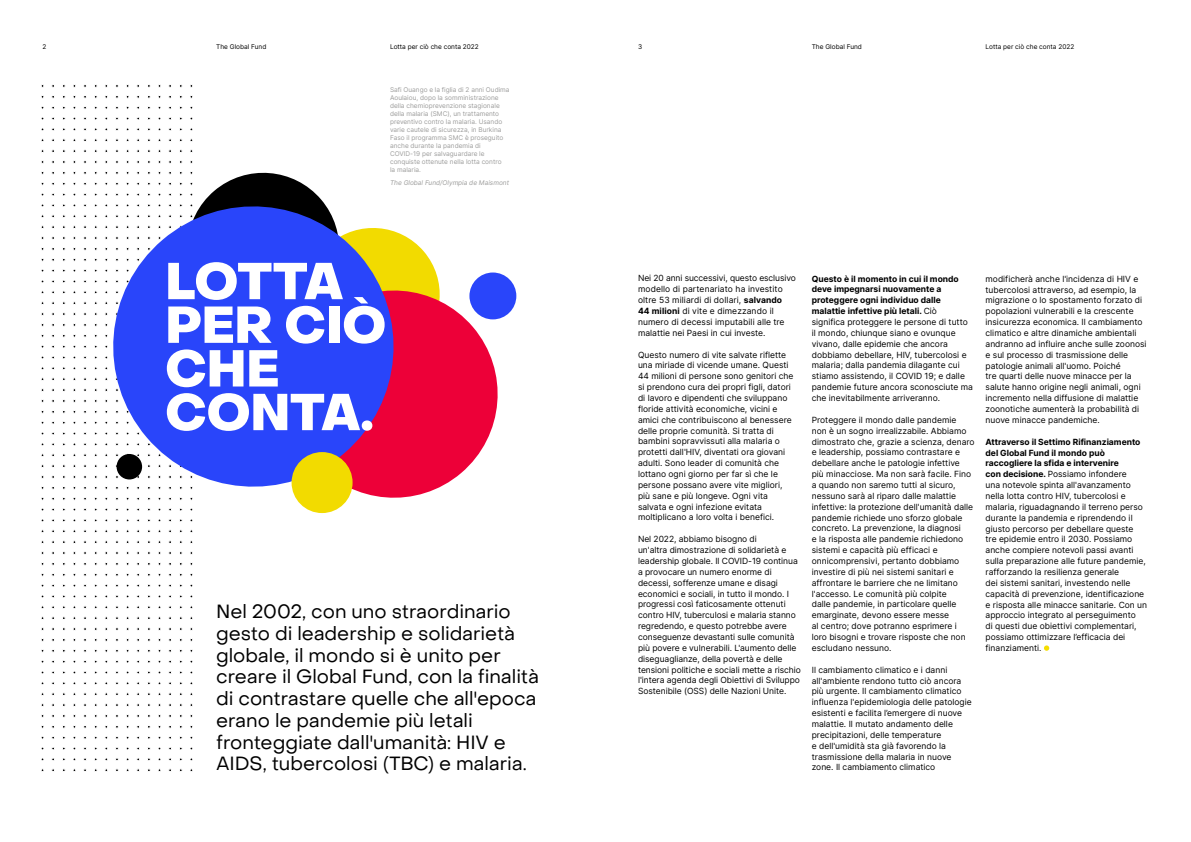
<style>
.page{position:relative;width:1191px;height:842px;background:#fff}
.page>*{position:absolute;margin:0;border:0;box-sizing:border-box;transform-origin:0 0}
.t1{font:19px/21.7px "Object Sans";color:#000}
.t2{font:8.5px/10.9px "Inter";color:#000}
.t3{font:6.5px/8px "Inter";color:#9d9d9c}
.t4{font:6.5px "Inter";color:#000}
.t5{font:italic 6.5px "Inter";color:#9d9d9c}
.s1{font-weight:700}
</style>
<div class="page">
<svg style="left:115px;top:551px;width:4px;height:4px"></svg>
<svg style="left:115px;top:160px;width:4px;height:4px"></svg>
<svg style="left:1044px;top:645px;width:5px;height:6px"></svg>
<svg style="left:302px;top:300px;width:208px;height:210px;fill:#ed0038"></svg>
<svg style="left:96px;top:193px;width:314px;height:310px"></svg>
<div style="left:291px;top:452px;width:61px;height:61px;background:#f2db00;border-radius:50%"></div>
<div style="left:117px;top:454px;width:25px;height:25px;background:#000;border-radius:50%"></div>
<div style="left:469px;top:272px;width:47px;height:47px;background:#2945fa;border-radius:50%"></div>
<svg style="left:167px;top:160px;width:181px;height:275px"></svg>
<svg style="left:189px;top:214px;width:258px;height:221px"></svg>
<div style="left:362px;top:420px;width:10px;height:11px;background:#fff;border-radius:50%"></div>
<p class="t4" style="left:43px;top:42px;width:5px">2</p>
<p class="t4" style="left:216px;top:42px;width:52px">The Global Fund</p>
<p class="t4" style="left:390px;top:42px;width:90px">Lotta per ciò che conta 2022</p>
<p class="t4" style="left:638px;top:42px;width:6px">3</p>
<p class="t4" style="left:811px;top:42px;width:52px">The Global Fund</p>
<p class="t4" style="left:985px;top:42px;width:90px">Lotta per ciò che conta 2022</p>
<p class="t3" style="left:390px;top:86px;width:121px">Safi Ouango e la figlia di 2 anni Oudima Aoulaiou, dopo la somministrazione della chemioprevenzione stagionale della malaria (SMC), un trattamento preventivo contro la malaria. Usando varie cautele di sicurezza, in Burkina Faso il programma SMC è proseguito anche durante la pandemia di COVID-19 per salvaguardare le conquiste ottenute nella lotta contro<br>la malaria.</p>
<p class="t5" style="left:390px;top:177px;width:120px">The Global Fund/Olympia de Maismont</p>
<p class="t1" style="left:216px;top:601px;width:324px">Nel 2002, con uno straordinario gesto di leadership e solidarietà globale, il mondo si è unito per creare il Global Fund, con la finalità di contrastare quelle che all'epoca erano le pandemie più letali fronteggiate dall'umanità: HIV e AIDS, tubercolosi (TBC) e malaria.</p>
<p class="t2" style="left:638px;top:273px;width:159px">Nei 20 anni successivi, questo esclusivo modello di partenariato ha investito oltre 53 miliardi di dollari, <span class="s1">salvando<br>44 milioni</span> di vite e dimezzando il numero di decessi imputabili alle tre malattie nei Paesi in cui investe.</p>
<p class="t2" style="left:638px;top:349px;width:157px">Questo numero di vite salvate riflette una miriade di vicende umane. Questi 44 milioni di persone sono genitori che si prendono cura dei propri figli, datori di lavoro e dipendenti che sviluppano floride attività economiche, vicini e amici che contribuiscono al benessere delle proprie comunità. Si tratta di bambini sopravvissuti alla malaria o protetti dall'HIV, diventati ora giovani adulti. Sono leader di comunità che lottano ogni giorno per far sì che le persone possano avere vite migliori, più sane e più longeve. Ogni vita salvata e ogni infezione evitata moltiplicano a loro volta i benefici.</p>
<p class="t2" style="left:638px;top:533px;width:164px">Nel 2022, abbiamo bisogno di<br>un'altra dimostrazione di solidarietà e leadership globale. Il COVID-19 continua a provocare un numero enorme di decessi, sofferenze umane e disagi economici e sociali, in tutto il mondo. I progressi così faticosamente ottenuti contro HIV, tuberculosi e malaria stanno regredendo, e questo potrebbe avere conseguenze devastanti sulle comunità più povere e vulnerabili. L'aumento delle diseguaglianze, della povertà e delle tensioni politiche e sociali mette a rischio l'intera agenda degli Obiettivi di Sviluppo Sostenibile (OSS) delle Nazioni Unite.</p>
<p class="t2" style="left:811px;top:273px;width:163px"><span class="s1">Questo è il momento in cui il mondo deve impegnarsi nuovamente a proteggere ogni individuo dalle malattie infettive più letali.</span> Ciò<br>significa proteggere le persone di tutto il mondo, chiunque siano e ovunque vivano, dalle epidemie che ancora dobbiamo debellare, HIV, tubercolosi e malaria; dalla pandemia dilagante cui stiamo assistendo, il COVID 19; e dalle pandemie future ancora sconosciute ma che inevitabilmente arriveranno.</p>
<p class="t2" style="left:811px;top:414px;width:164px">Proteggere il mondo dalle pandemie<br>non è un sogno irrealizzabile. Abbiamo dimostrato che, grazie a scienza, denaro e leadership, possiamo contrastare e debellare anche le patologie infettive<br>più minacciose. Ma non sarà facile. Fino a quando non saremo tutti al sicuro, nessuno sarà al riparo dalle malattie infettive: la protezione dell'umanità dalle pandemie richiede uno sforzo globale concreto. La prevenzione, la diagnosi<br>e la risposta alle pandemie richiedono sistemi e capacità più efficaci e onnicomprensivi, pertanto dobbiamo investire di più nei sistemi sanitari e affrontare le barriere che ne limitano l'accesso. Le comunità più colpite<br>dalle pandemie, in particolare quelle emarginate, devono essere messe<br>al centro; dove potranno esprimere i<br>loro bisogni e trovare risposte che non escludano nessuno.</p>
<p class="t2" style="left:811px;top:664px;width:161px">Il cambiamento climatico e i danni all'ambiente rendono tutto ciò ancora più urgente. Il cambiamento climatico influenza l'epidemiologia delle patologie esistenti e facilita l’emergere di nuove malattie. Il mutato andamento delle precipitazioni, delle temperature<br>e dell'umidità sta già favorendo la trasmissione della malaria in nuove zone. Il cambiamento climatico</p>
<p class="t2" style="left:985px;top:273px;width:162px">modificherà anche l'incidenza di HIV e tubercolosi attraverso, ad esempio, la migrazione o lo spostamento forzato di popolazioni vulnerabili e la crescente insicurezza economica. Il cambiamento climatico e altre dinamiche ambientali andranno ad influire anche sulle zoonosi e sul processo di trasmissione delle patologie animali all'uomo. Poiché<br>tre quarti delle nuove minacce per la salute hanno origine negli animali, ogni incremento nella diffusione di malattie zoonotiche aumenterà la probabilità di nuove minacce pandemiche.</p>
<p class="t2" style="left:985px;top:436px;width:163px"><span class="s1">Attraverso il Settimo Rifinanziamento del Global Fund il mondo può raccogliere la sfida e intervenire<br>con decisione.</span> Possiamo infondere<br>una notevole spinta all'avanzamento nella lotta contro HIV, tubercolosi e malaria, riguadagnando il terreno perso durante la pandemia e riprendendo il giusto percorso per debellare queste<br>tre epidemie entro il 2030. Possiamo anche compiere notevoli passi avanti sulla preparazione alle future pandemie, rafforzando la resilienza generale<br>dei sistemi sanitari, investendo nelle capacità di prevenzione, identificazione e risposta alle minacce sanitarie. Con un approccio integrato al perseguimento<br>di questi due obiettivi complementari, possiamo ottimizzare l’efficacia dei finanziamenti.</p>
</div>
